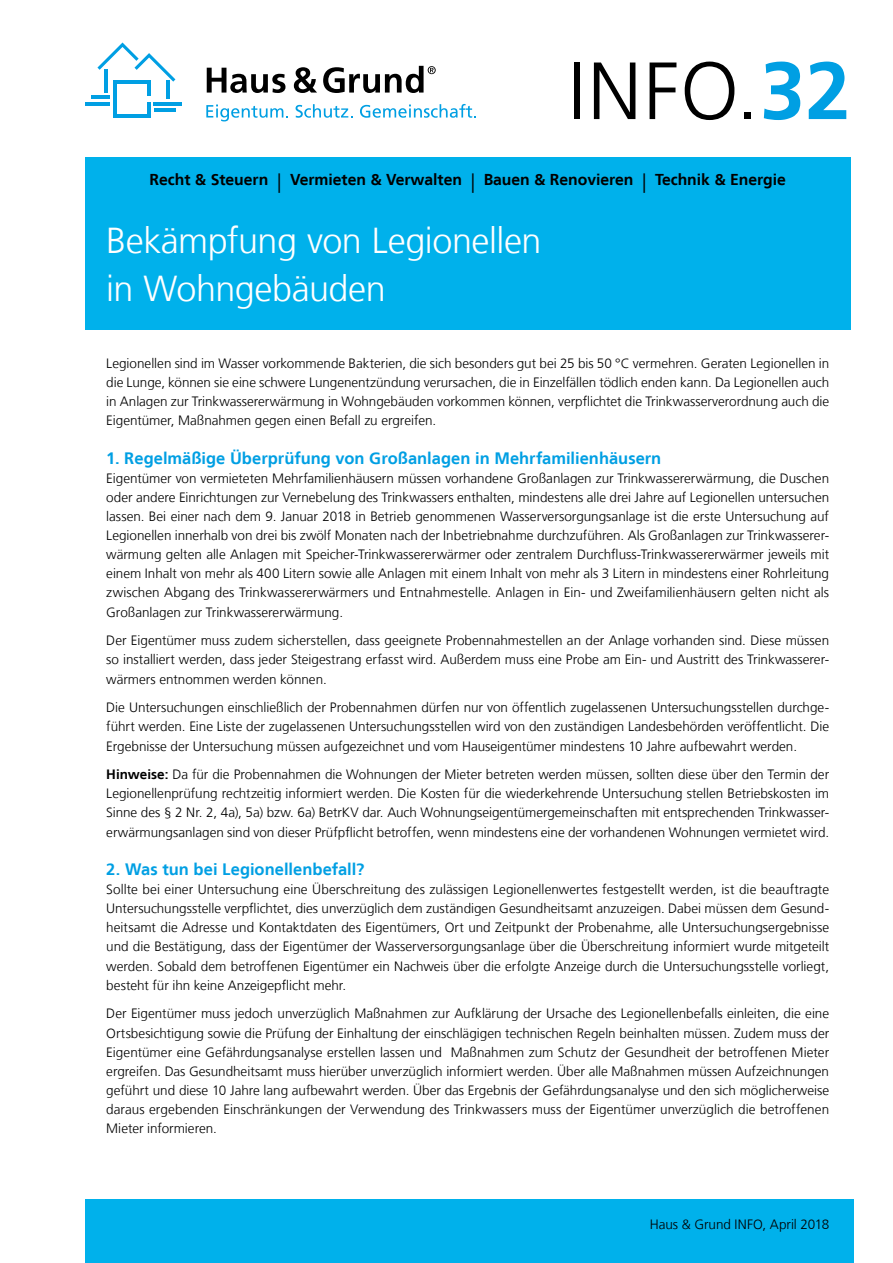
<style>
.page{position:relative;width:893px;height:1263px;background:#fff}
.page>*{position:absolute;margin:0;border:0;box-sizing:border-box;transform-origin:0 0}
.t1{font:300 81px "Frutiger LT";color:#000}
.t2{font:300 36px/47.8px "Frutiger LT";letter-spacing:-.015em;color:#fff}
.t3{font:700 16.5px "Frutiger LT";color:#009fe3}
.t4{font:700 15.75px "Frutiger LT";color:#000}
.t5{font:300 13.5px/19.2px "Frutiger LT";color:#000;text-align:justify}
.s1{font-weight:700;color:#009fe3}
.s2{font-weight:300;font-size:19.5px}
.s3{font-weight:700}
</style>
<div class="page">
<div style="left:85px;top:157px;width:765px;height:173px;background:#00b1eb"></div>
<hr style="left:113px;top:80px;width:3px;height:38px;background:#009fe3">
<hr style="left:147px;top:102px;width:4px;height:16px;background:#009fe3">
<hr style="left:113px;top:114px;width:38px;height:4px;background:#009fe3">
<hr style="left:113px;top:80px;width:38px;height:3px;background:#009fe3">
<hr style="left:154px;top:108px;width:21px;height:3px;background:#009fe3">
<hr style="left:154px;top:102px;width:28px;height:3px;background:#009fe3">
<hr style="left:147px;top:80px;width:4px;height:16px;background:#009fe3">
<hr style="left:166px;top:81px;width:3px;height:18px;background:#009fe3">
<hr style="left:91px;top:96px;width:19px;height:3px;background:#009fe3">
<hr style="left:85px;top:102px;width:25px;height:3px;background:#009fe3">
<hr style="left:105px;top:69px;width:3px;height:24px;background:#009fe3">
<svg style="left:97px;top:43px;width:78px;height:39px"></svg>
<svg style="left:207px;top:68px;width:78px;height:25px"></svg>
<svg style="left:294px;top:67px;width:23px;height:26px"></svg>
<svg style="left:323px;top:66px;width:113px;height:27px"></svg>
<svg style="left:206px;top:105px;width:82px;height:16px"></svg>
<svg style="left:296px;top:104px;width:57px;height:14px"></svg>
<svg style="left:360px;top:104px;width:116px;height:14px"></svg>
<div style="left:85px;top:1199px;width:768px;height:64px;background:#00b1eb"></div>
<h1 class="t1" style="left:568px;top:45px;width:284px">INFO.<span class="s1">32</span></h1>
<p class="t4" style="left:150px;top:170px;width:638px">Recht &amp; Steuern <span class="s2">|</span> Vermieten &amp; Verwalten <span class="s2">|</span> Bauen &amp; Renovieren <span class="s2">|</span> Technik &amp; Energie</p>
<h2 class="t2" style="left:106px;top:217px;width:437px">Bekämpfung von Legionellen in Wohngebäuden</h2>
<p class="t5" style="left:106px;top:354px;width:724px">Legionellen sind im Wasser vorkommende Bakterien, die sich besonders gut bei 25 bis 50 °C vermehren. Geraten Legionellen in die Lunge, können sie eine schwere Lungenentzündung verursachen, die in Einzelfällen tödlich enden kann. Da Legionellen auch in Anlagen zur Trinkwassererwärmung in Wohngebäuden vorkommen können, verpflichtet die Trinkwasserverordnung auch die Eigentümer, Maßnahmen gegen einen Befall zu ergreifen.</p>
<p class="t3" style="left:106px;top:448px;width:557px">1. Regelmäßige Überprüfung von Großanlagen in Mehrfamilienhäusern</p>
<p class="t5" style="left:106px;top:469px;width:724px">Eigentümer von vermieteten Mehrfamilienhäusern müssen vorhandene Großanlagen zur Trinkwassererwärmung, die Duschen oder andere Einrichtungen zur Vernebelung des Trinkwassers enthalten, mindestens alle drei Jahre auf Legionellen untersuchen lassen. Bei einer nach dem 9. Januar 2018 in Betrieb genommenen Wasserversorgungsanlage ist die erste Untersuchung auf Legionellen innerhalb von drei bis zwölf Monaten nach der Inbetriebnahme durchzuführen. Als Großanlagen zur Trinkwasserer&shy;wärmung gelten alle Anlagen mit Speicher-Trinkwassererwärmer oder zentralem Durchfluss-Trinkwassererwärmer jeweils mit einem Inhalt von mehr als 400 Litern sowie alle Anlagen mit einem Inhalt von mehr als 3 Litern in mindestens einer Rohrleitung zwischen Abgang des Trinkwassererwärmers und Entnahmestelle. Anlagen in Ein- und Zweifamilienhäusern gelten nicht als Großanlagen zur Trinkwassererwärmung.</p>
<p class="t5" style="left:106px;top:631px;width:724px">Der Eigentümer muss zudem sicherstellen, dass geeignete Probennahmestellen an der Anlage vorhanden sind. Diese müssen so installiert werden, dass jeder Steigestrang erfasst wird. Außerdem muss eine Probe am Ein- und Austritt des Trinkwasserer&shy;wärmers entnommen werden können.</p>
<p class="t5" style="left:106px;top:698px;width:724px">Die Untersuchungen einschließlich der Probennahmen dürfen nur von öffentlich zugelassenen Untersuchungsstellen durchge&shy;führt werden. Eine Liste der zugelassenen Untersuchungsstellen wird von den zuständigen Landesbehörden veröffentlicht. Die Ergebnisse der Untersuchung müssen aufgezeichnet und vom Hauseigentümer mindestens 10 Jahre aufbewahrt werden.</p>
<p class="t5" style="left:106px;top:765px;width:724px"><span class="s3">Hinweise:</span> Da für die Probennahmen die Wohnungen der Mieter betreten werden müssen, sollten diese über den Termin der Legionellenprüfung rechtzeitig informiert werden. Die Kosten für die wiederkehrende Untersuchung stellen Betriebskosten im Sinne des § 2 Nr. 2, 4a), 5a) bzw. 6a) BetrKV dar. Auch Wohnungseigentümergemeinschaften mit entsprechenden Trinkwasser&shy;erwärmungsanlagen sind von dieser Prüfpflicht betroffen, wenn mindestens eine der vorhandenen Wohnungen vermietet wird.</p>
<p class="t3" style="left:106px;top:859px;width:259px">2. Was tun bei Legionellenbefall?</p>
<p class="t5" style="left:106px;top:880px;width:724px">Sollte bei einer Untersuchung eine Überschreitung des zulässigen Legionellenwertes festgestellt werden, ist die beauftragte Untersuchungsstelle verpflichtet, dies unverzüglich dem zuständigen Gesundheitsamt anzuzeigen. Dabei müssen dem Gesund&shy;heitsamt die Adresse und Kontaktdaten des Eigentümers, Ort und Zeitpunkt der Probenahme, alle Untersuchungsergebnisse und die Bestätigung, dass der Eigentümer der Wasserversorgungsanlage über die Überschreitung informiert wurde mitgeteilt werden. Sobald dem betroffenen Eigentümer ein Nachweis über die erfolgte Anzeige durch die Untersuchungsstelle vorliegt, besteht für ihn keine Anzeigepflicht mehr.</p>
<p class="t5" style="left:106px;top:1004px;width:724px">Der Eigentümer muss jedoch unverzüglich Maßnahmen zur Aufklärung der Ursache des Legionellenbefalls einleiten, die eine Ortsbesichtigung sowie die Prüfung der Einhaltung der einschlägigen technischen Regeln beinhalten müssen. Zudem muss der Eigentümer eine Gefährdungsanalyse erstellen lassen und Maßnahmen zum Schutz der Gesundheit der betroffenen Mieter ergreifen. Das Gesundheitsamt muss hierüber unverzüglich informiert werden. Über alle Maßnahmen müssen Aufzeichnungen geführt und diese 10 Jahre lang aufbewahrt werden. Über das Ergebnis der Gefährdungsanalyse und den sich möglicherweise daraus ergebenden Einschränkungen der Verwendung des Trinkwassers muss der Eigentümer unverzüglich die betroffenen Mieter informieren.</p>
<p class="t5" style="left:650px;top:1215px;width:181px">Haus &amp; Grund INFO, April 2018</p>
</div>
